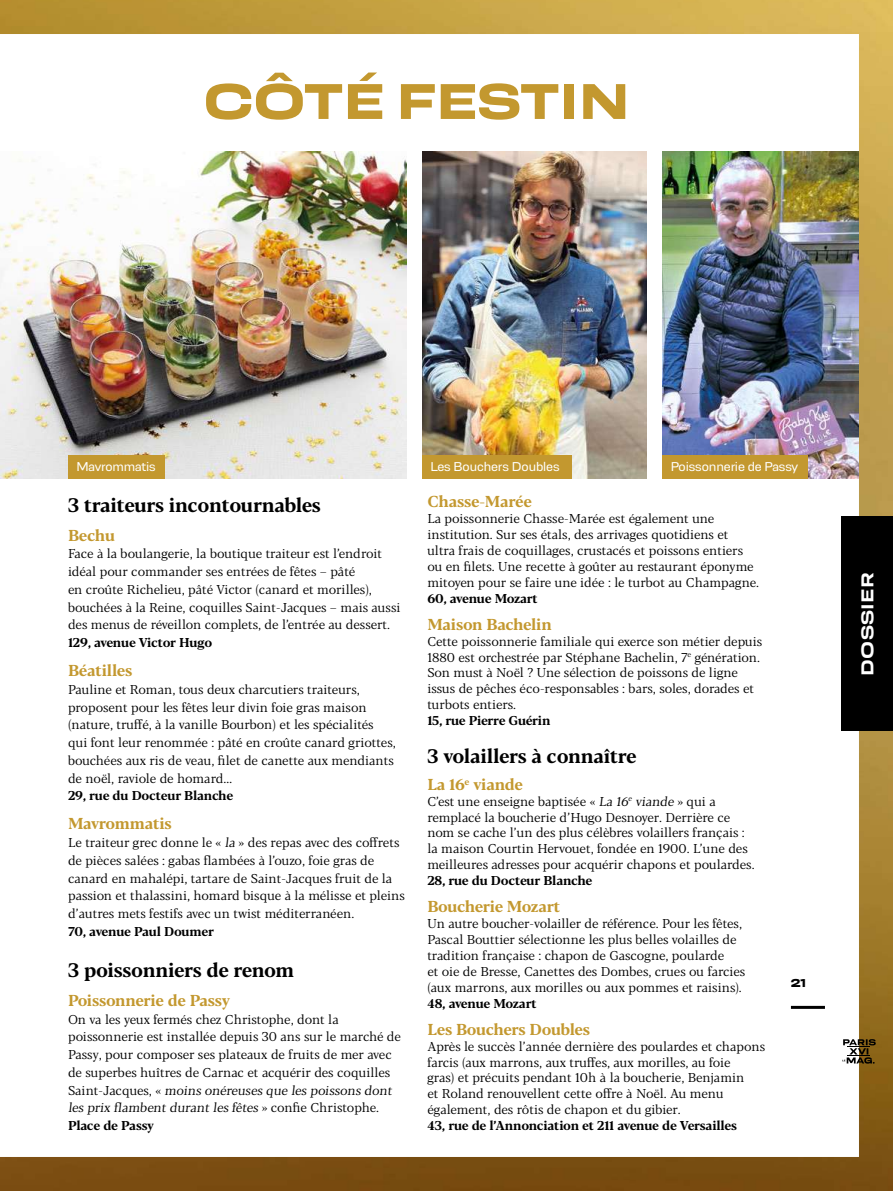
<style>
.page{position:relative;width:893px;height:1191px;background:#fff}
.page>*{position:absolute;margin:0;border:0;box-sizing:border-box;transform-origin:0 0}
.t1{font:52.5px "Resolve Bold Wd";letter-spacing:-.01em;color:#c3982f}
.t2{font:700 19.5px "Blacker Pro Tx";letter-spacing:-.015em;color:#000}
.t3{font:18px "Resolve Semibold Wd";letter-spacing:.02em;color:#fff}
.t4{font:700 15.75px "Blacker Pro Tx";letter-spacing:-.015em;color:#c3982f}
.t5{font:300 13.5px "Resolve";letter-spacing:-.01em;color:#fff}
.t6{font:12.75px/15.9px "Blacker Pro Tx";color:#000}
.t7{font:700 12.75px "Blacker Pro Tx";letter-spacing:-.015em;color:#000}
.t8{font:12px "Resolve Bold Wd";color:#000}
</style>
<div class="page">
<img style="left:0;top:0;width:893px;height:1191px">
<svg style="left:842px;top:1039px;width:34px;height:24px"></svg>
<hr style="left:791px;top:1006px;width:34px;height:3px;background:#000">
<div style="left:842px;top:517px;width:51px;height:214px;background:#000"></div>
<img style="left:422px;top:151px;width:225px;height:327px">
<img style="left:662px;top:151px;width:197px;height:327px">
<img style="left:0;top:151px;width:406px;height:327px">
<div style="left:68px;top:455px;width:96px;height:23px;background:#c3982f"></div>
<div style="left:422px;top:455px;width:149px;height:23px;background:#c3982f"></div>
<div style="left:662px;top:455px;width:146px;height:23px;background:#c3982f"></div>
<h1 class="t1" style="left:203px;top:70px;width:428px">CÔTÉ FESTIN</h1>
<p class="t5" style="left:77px;top:459px;width:81px">Mavrommatis</p>
<p class="t5" style="left:431px;top:459px;width:131px">Les Bouchers Doubles</p>
<p class="t5" style="left:671px;top:459px;width:129px">Poissonnerie de Passy</p>
<h2 class="t2" style="left:68px;top:491px;width:254px">3 traiteurs incontournables</h2>
<p class="t4" style="left:68px;top:524px;width:49px">Bechu</p>
<p class="t6" style="left:68px;top:544px;width:334px;line-height:17.7px">Face à la boulangerie, la boutique traiteur est l’endroit idéal pour commander ses entrées de fêtes – pâté<br>en croûte Richelieu, pâté Victor (canard et morilles), bouchées à la Reine, coquilles Saint-Jacques – mais aussi des menus de réveillon complets, de l’entrée au dessert.</p>
<p class="t7" style="left:68px;top:633px;width:146px">129, avenue Victor Hugo</p>
<p class="t4" style="left:68px;top:659px;width:66px">Béatilles</p>
<p class="t6" style="left:68px;top:680px;width:329px;line-height:17.7px">Pauline et Roman, tous deux charcutiers traiteurs, proposent pour les fêtes leur divin foie gras maison (nature, truffé, à la vanille Bourbon) et les spécialités qui font leur renommée : pâté en croûte canard griottes, bouchées aux ris de veau, filet de canette aux mendiants de noël, raviole de homard…</p>
<p class="t7" style="left:68px;top:786px;width:167px">29, rue du Docteur Blanche</p>
<p class="t4" style="left:68px;top:812px;width:105px">Mavrommatis</p>
<p class="t6" style="left:68px;top:833px;width:338px;line-height:17.7px">Le traiteur grec donne le « la » des repas avec des coffrets de pièces salées : gabas flambées à l’ouzo, foie gras de canard en mahalépi, tartare de Saint-Jacques fruit de la passion et thalassini, homard bisque à la mélisse et pleins d’autres mets festifs avec un twist méditerranéen.</p>
<p class="t7" style="left:68px;top:922px;width:147px">70, avenue Paul Doumer</p>
<h2 class="t2" style="left:68px;top:956px;width:228px">3 poissonniers de renom</h2>
<p class="t4" style="left:68px;top:989px;width:163px">Poissonnerie de Passy</p>
<p class="t6" style="left:68px;top:1010px;width:334px;line-height:17.7px">On va les yeux fermés chez Christophe, dont la poissonnerie est installée depuis 30 ans sur le marché de Passy, pour composer ses plateaux de fruits de mer avec de superbes huîtres de Carnac et acquérir des coquilles Saint-Jacques, « moins onéreuses que les poissons dont les prix flambent durant les fêtes » confie Christophe.</p>
<p class="t7" style="left:68px;top:1116px;width:87px">Place de Passy</p>
<p class="t4" style="left:427px;top:490px;width:106px">Chasse-Marée</p>
<p class="t6" style="left:427px;top:510px;width:333px">La poissonnerie Chasse-Marée est également une institution. Sur ses étals, des arrivages quotidiens et ultra frais de coquillages, crustacés et poissons entiers ou en filets. Une recette à goûter au restaurant éponyme mitoyen pour se faire une idée : le turbot au Champagne.</p>
<p class="t7" style="left:427px;top:589px;width:112px">60, avenue Mozart</p>
<p class="t4" style="left:427px;top:613px;width:126px">Maison Bachelin</p>
<p class="t6" style="left:427px;top:633px;width:336px">Cette poissonnerie familiale qui exerce son métier depuis 1880 est orchestrée par Stéphane Bachelin, 7<sup>e</sup> génération.<br>Son must à Noël ? Une sélection de poissons de ligne issus de pêches éco-responsables : bars, soles, dorades et turbots entiers.</p>
<p class="t7" style="left:427px;top:711px;width:125px">15, rue Pierre Guérin</p>
<h2 class="t2" style="left:427px;top:742px;width:211px">3 volaillers à connaître</h2>
<p class="t4" style="left:427px;top:773px;width:97px">La 16<sup>e</sup> viande</p>
<p class="t6" style="left:427px;top:793px;width:329px">C’est une enseigne baptisée « La 16<sup>e</sup> viande » qui a remplacé la boucherie d’Hugo Desnoyer. Derrière ce nom se cache l’un des plus célèbres volaillers français : la maison Courtin Hervouet, fondée en 1900. L’une des meilleures adresses pour acquérir chapons et poulardes.</p>
<p class="t7" style="left:427px;top:871px;width:167px">28, rue du Docteur Blanche</p>
<p class="t4" style="left:427px;top:895px;width:134px">Boucherie Mozart</p>
<p class="t6" style="left:427px;top:915px;width:319px">Un autre boucher-volailler de référence. Pour les fêtes, Pascal Bouttier sélectionne les plus belles volailles de tradition française : chapon de Gascogne, poularde<br>et oie de Bresse, Canettes des Dombes, crues ou farcies (aux marrons, aux morilles ou aux pommes et raisins).</p>
<p class="t7" style="left:427px;top:994px;width:111px">48, avenue Mozart</p>
<p class="t4" style="left:427px;top:1018px;width:164px">Les Bouchers Doubles</p>
<p class="t6" style="left:427px;top:1038px;width:339px">Après le succès l’année dernière des poulardes et chapons farcis (aux marrons, aux truffes, aux morilles, au foie<br>gras) et précuits pendant 10h à la boucherie, Benjamin<br>et Roland renouvellent cette offre à Noël. Au menu également, des rôtis de chapon et du gibier.</p>
<p class="t7" style="left:427px;top:1116px;width:311px">43, rue de l’Annonciation et 211 avenue de Versailles</p>
<p class="t8" style="left:791px;top:975px;width:17px">21</p>
<h3 class="t3" style="left:857px;top:675px;width:105px;rotate:-90deg">DOSSIER</h3>
</div>
